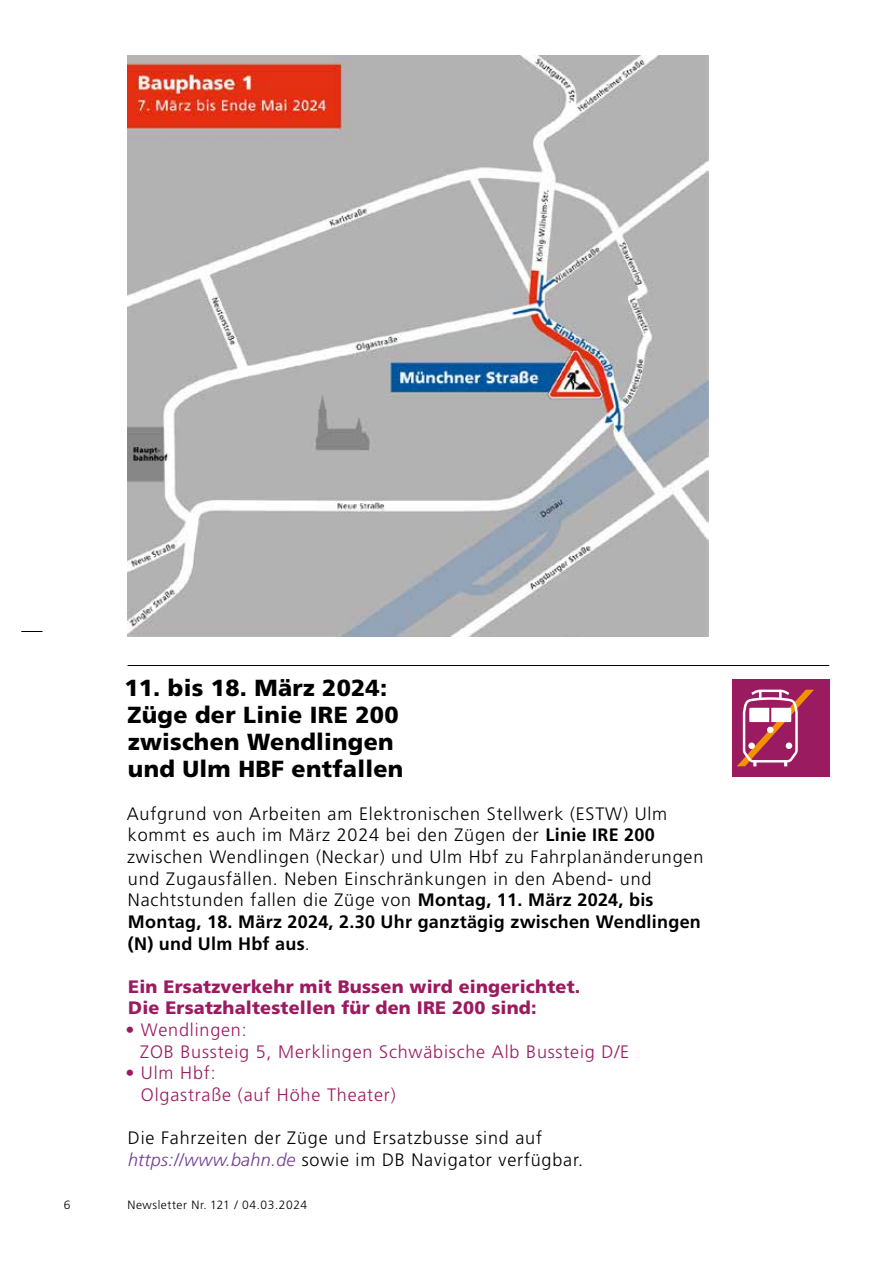
<style>
.page{position:relative;width:893px;height:1263px;background:#fff}
.page>*{position:absolute;margin:0;border:0;box-sizing:border-box;transform-origin:0 0}
.t1{font:900 23.25px/27px "Frutiger LT Pro";letter-spacing:.01em;color:#000}
.t2{font:300 18px/21.6px "Frutiger LT Pro";letter-spacing:.045em;color:#000}
.t3{font:300 18px/21.6px "Frutiger LT Pro";letter-spacing:.045em;color:#9b1b60}
.t4{font:900 18px/21.6px "Frutiger LT Pro";letter-spacing:.01em;color:#9b1b60}
.t5{font:300 12px "Frutiger LT Pro";letter-spacing:.045em;color:#000}
.s1{font-weight:700}
.s2{font-style:italic;color:#713d90}
</style>
<div class="page">
<svg style="left:21px;top:631px;width:22px;height:1px"></svg>
<hr style="left:128px;top:665px;width:701px;height:1px;background:#000">
<img style="left:128px;top:55px;width:581px;height:581px">
<div style="left:732px;top:679px;width:97px;height:98px;background:#9b1b60"></div>
<svg style="left:737px;top:690px;width:77px;height:76px"></svg>
<p class="t1" style="left:124px;top:674px;width:280px">11. bis 18. März 2024:<br>Züge der Linie IRE 200 zwischen Wendlingen und Ulm HBF entfallen</p>
<p class="t2" style="left:127px;top:803px;width:578px">Aufgrund von Arbeiten am Elektronischen Stellwerk (ESTW) Ulm kommt es auch im März 2024 bei den Zügen der <span class="s1">Linie IRE 200 </span>zwischen Wendlingen (Neckar) und Ulm Hbf zu Fahrplanänderungen und Zugausfällen. Neben Einschränkungen in den Abend- und Nachtstunden fallen die Züge von <span class="s1">Montag, 11. März 2024, bis Montag, 18. März 2024, 2.30 Uhr ganztägig zwischen Wendlingen (N) und Ulm Hbf aus</span>.</p>
<p class="t4" style="left:128px;top:975px;width:454px">Ein Ersatzverkehr mit Bussen wird eingerichtet.<br>Die Ersatzhaltestellen für den IRE 200 sind:</p>
<p class="t3" style="left:140px;top:1019px;width:490px;text-indent:-15px">• Wendlingen:<br>ZOB Bussteig 5, Merklingen Schwäbische Alb Bussteig D/E</p>
<p class="t3" style="left:141px;top:1062px;width:256px;text-indent:-16px">• Ulm Hbf:<br>Olgastraße (auf Höhe Theater)</p>
<p class="t2" style="left:128px;top:1127px;width:457px">Die Fahrzeiten der Züge und Ersatzbusse sind auf <span class="s2">https://www.bahn.de</span> sowie im DB Navigator verfügbar.</p>
<p class="t5" style="left:64px;top:1197px;width:8px">6</p>
<p class="t5" style="left:128px;top:1197px;width:181px">Newsletter Nr. 121 / 04.03.2024</p>
</div>
